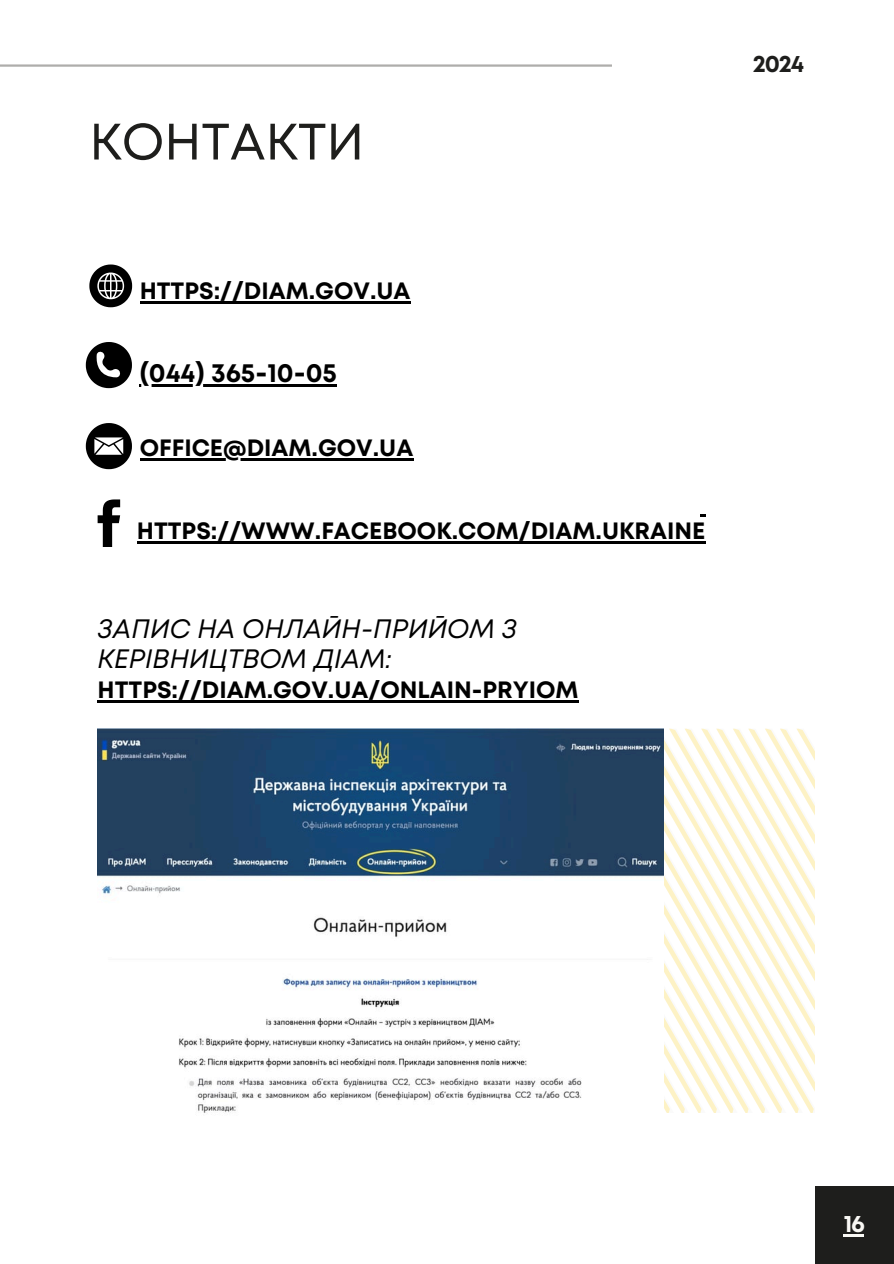
<style>
.page{position:relative;width:894px;height:1264px;background:#fff}
.page>*{position:absolute;margin:0;border:0;box-sizing:border-box;transform-origin:0 0}
.t1{font:51.15px "Mont";color:#1e1e1c}
.t2{font:italic 26.55px/30.3px "Mont";color:#000}
.t3{font:700 26.55px "Mont";color:#000}
.t4{font:700 24px "Mont";color:#1e1e1c}
.t5{font:700 24px "Mont";color:#f9f8f4}
.t6{font:700 23.55px "Mont";color:#000}
</style>
<div class="page">
<hr style="left:0;top:64px;width:611px;height:3px;background:#aeadab">
<div style="left:814px;top:1186px;width:79px;height:77px;background:#1e1e1c"></div>
<svg style="left:98px;top:499px;width:22px;height:47px"></svg>
<svg style="left:89px;top:264px;width:43px;height:43px"></svg>
<svg style="left:86px;top:342px;width:46px;height:46px"></svg>
<svg style="left:86px;top:423px;width:46px;height:46px"></svg>
<svg style="left:663px;top:728px;width:5px;height:384px"></svg>
<svg style="left:668px;top:728px;width:16px;height:384px"></svg>
<svg style="left:684px;top:728px;width:17px;height:384px"></svg>
<svg style="left:701px;top:728px;width:113px;height:384px"></svg>
<img style="left:98px;top:728px;width:565px;height:385px">
<hr style="left:843px;top:1233px;width:20px;height:3px;background:#f9f8f4">
<hr style="left:137px;top:541px;width:568px;height:2px;background:#000">
<hr style="left:140px;top:384px;width:197px;height:2px;background:#000">
<hr style="left:140px;top:458px;width:273px;height:2px;background:#000">
<hr style="left:140px;top:301px;width:270px;height:2px;background:#000">
<hr style="left:98px;top:700px;width:480px;height:2px;background:#000">
<p class="t1" style="left:89px;top:122px;width:276px">КОНТАКТИ</p>
<p class="t6" style="left:140px;top:281px;width:272px">HTTPS://DIAM.GOV.UA</p>
<p class="t3" style="left:140px;top:362px;width:199px">(044) 365-10-05</p>
<p class="t6" style="left:140px;top:439px;width:275px">OFFICE@DIAM.GOV.UA</p>
<h2 class="t6" style="left:137px;top:522px;width:570px">HTTPS://WWW.FACEBOOK.COM/DIAM.UKRAINE</h2>
<p class="t2" style="left:98px;top:615px;width:421px">ЗАПИС НА ОНЛАЙН-ПРИЙОМ З<br>КЕРІВНИЦТВОМ ДІАМ:</p>
<p class="t6" style="left:98px;top:680px;width:482px">HTTPS://DIAM.GOV.UA/ONLAIN-PRYIOM</p>
<h1 class="t4" style="left:752px;top:54px;width:53px">2024</h1>
<p class="t5" style="left:843px;top:1214px;width:23px">16</p>
</div>
